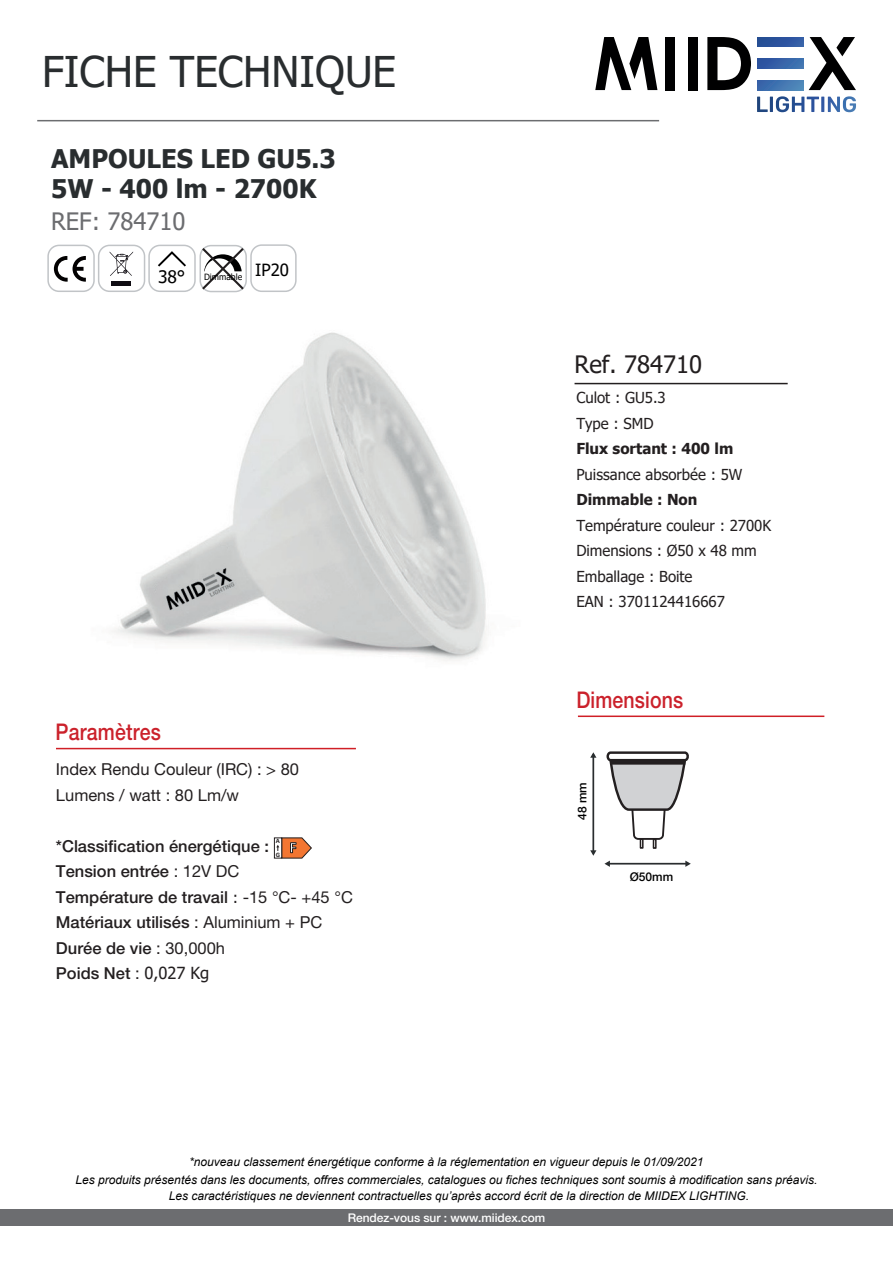
<style>
.page{position:relative;width:893px;height:1263px;background:#fff}
.page>*{position:absolute;margin:0;border:0;box-sizing:border-box;transform-origin:0 0}
.t1{font:42.3px "Tahoma";color:#292d2f}
.t2{font:700 25.65px/30.6px "Tahoma";color:#292d2f}
.t3{font:24px "Tahoma";color:#6c6d70}
.t4{font:24px "Tahoma";color:#231f20}
.t5{font:500 22.95px "Helvetica Neue LT Std";letter-spacing:.01em;color:#cb212b;scale:.85 1}
.t6{font:16.8px "Tahoma";color:#000}
.t7{font:500 16.5px/25.5px "Helvetica Neue LT Std";color:#231f20}
.t8{font:16.5px/25.5px "Helvetica Neue LT Std";color:#231f20}
.t9{font:15.15px/25.5px "Tahoma";color:#231f20}
.t10{font:700 15.15px "Tahoma";color:#231f20}
.t11{font:italic 12px "Arial";color:#000001}
.t12{font:500 12px "Helvetica Neue LT Std";letter-spacing:-.005em;color:#fff}
.t13{font:500 12px "Helvetica Neue LT Std";color:#000}
.t14{font:8.7px "Tahoma";color:#000}
.t15{font:700 6.75px/13.2px "Calibri";color:#231f20}
.s1{font-weight:400}
.s2{font-family:"Tahoma";font-weight:400;font-size:15.15px}
.s3{font-family:"Tahoma";font-weight:400;font-size:16.65px}
</style>
<div class="page">
<hr style="left:575px;top:383px;width:213px;height:1px;background:#231f20">
<hr style="left:592px;top:754px;width:2px;height:99px;background:#292d2f">
<svg style="left:590px;top:752px;width:6px;height:6px"></svg>
<svg style="left:590px;top:850px;width:6px;height:6px"></svg>
<svg style="left:604px;top:861px;width:6px;height:6px"></svg>
<svg style="left:685px;top:861px;width:6px;height:6px"></svg>
<hr style="left:607px;top:863px;width:81px;height:1px;background:#292d2f">
<div style="left:640px;top:838px;width:4px;height:11px;border:2px solid #231f20"></div>
<div style="left:653px;top:839px;width:4px;height:10px;border:2px solid #231f20"></div>
<svg style="left:606px;top:751px;width:83px;height:90px"></svg>
<div style="left:610px;top:761px;width:75px;height:4px;border:2px solid #231f20"></div>
<div style="left:0;top:1209px;width:893px;height:17px;background:#6c6d70"></div>
<div style="left:47px;top:245px;width:48px;height:47px;border:1px solid #c1c4c7;border-radius:11px"></div>
<div style="left:98px;top:245px;width:47px;height:47px;border:1px solid #c1c4c7;border-radius:11px"></div>
<svg style="left:54px;top:256px;width:32px;height:26px"></svg>
<svg style="left:110px;top:251px;width:23px;height:25px"></svg>
<div style="left:112px;top:281px;width:19px;height:5px;background:#0f0c12"></div>
<div style="left:148px;top:245px;width:48px;height:47px;border:1px solid #c1c4c7;border-radius:11px"></div>
<div style="left:250px;top:244px;width:47px;height:48px;border:1px solid #c1c4c7;border-radius:11px"></div>
<div style="left:199px;top:245px;width:48px;height:47px;border:1px solid #c1c4c7;border-radius:11px"></div>
<svg style="left:200px;top:246px;width:46px;height:46px"></svg>
<hr style="left:578px;top:715px;width:246px;height:2px;background:#d01f26">
<img style="left:111px;top:332px;width:376px;height:329px">
<svg style="left:274px;top:838px;width:2px;height:20px"></svg>
<svg style="left:276px;top:837px;width:36px;height:21px"></svg>
<hr style="left:56px;top:748px;width:300px;height:1px;background:#d01f26">
<hr style="left:37px;top:120px;width:622px;height:1px;background:#6c6d70">
<svg style="left:809px;top:37px;width:47px;height:53px"></svg>
<svg style="left:707px;top:37px;width:44px;height:53px"></svg>
<div style="left:688px;top:37px;width:10px;height:53px;background:#000001"></div>
<div style="left:665px;top:37px;width:10px;height:53px;background:#000001"></div>
<svg style="left:757px;top:96px;width:99px;height:16px"></svg>
<svg style="left:595px;top:37px;width:62px;height:53px"></svg>
<svg style="left:757px;top:37px;width:46px;height:9px"></svg>
<svg style="left:757px;top:59px;width:46px;height:9px"></svg>
<svg style="left:757px;top:81px;width:46px;height:9px"></svg>
<svg style="left:158px;top:251px;width:28px;height:16px"></svg>
<h1 class="t1" style="left:42px;top:43px;width:356px">FICHE TECHNIQUE</h1>
<h2 class="t2" style="left:51px;top:144px;width:286px">AMPOULES LED GU5.3<br>5W - 400 lm - 2700K</h2>
<h3 class="t3" style="left:51px;top:205px;width:136px">REF: 784710</h3>
<p class="t14" style="left:204px;top:270px;width:40px">Dimmable</p>
<h3 class="t6" style="left:255px;top:259px;width:35px">IP20</h3>
<h3 class="t5" style="left:56px;top:718px;width:125px">Paramètres</h3>
<h3 class="t8" style="left:56px;top:756px;width:245px">Index Rendu Couleur (IRC) : &gt; 80<br>Lumens / watt : 80 Lm/w</h3>
<h3 class="t7" style="left:56px;top:833px;width:298px">*Classification énergétique :<br>Tension entrée <span class="s1">: 12V DC<br></span>Température de travail <span class="s2">:</span> <span class="s1">-15 °C- +45 °C<br></span>Matériaux utilisés <span class="s1">: Aluminium + PC<br></span>Durée de vie <span class="s1">: 30,000h<br></span>Poids Net <span class="s1">:</span> <span class="s3">0,027 Kg</span></h3>
<p class="t15" style="left:276px;top:834px;width:6px">A<br>G</p>
<h3 class="t4" style="left:575px;top:349px;width:129px">Ref. 784710</h3>
<p class="t9" style="left:576px;top:386px;width:91px">Culot : GU5.3<br>Type : SMD</p>
<p class="t10" style="left:576px;top:438px;width:158px">Flux sortant : 400 lm</p>
<p class="t9" style="left:576px;top:462px;width:168px">Puissance absorbée : 5W</p>
<p class="t10" style="left:576px;top:489px;width:123px">Dimmable : Non</p>
<p class="t9" style="left:576px;top:513px;width:196px">Température couleur : 2700K<br>Dimensions : Ø50 x 48 mm<br>Emballage : Boite<br>EAN : 3701124416667</p>
<h3 class="t5" style="left:576px;top:686px;width:127px">Dimensions</h3>
<p class="t13" style="left:575px;top:820px;width:39px;rotate:-90deg">48 mm</p>
<p class="t13" style="left:630px;top:870px;width:45px">Ø50mm</p>
<p class="t11" style="left:189px;top:1154px;width:516px">*nouveau classement énergétique conforme à la réglementation en vigueur depuis le 01/09/2021</p>
<p class="t11" style="left:76px;top:1172px;width:743px">Les produits présentés dans les documents, offres commerciales, catalogues ou fiches techniques sont soumis à modification sans préavis.</p>
<p class="t11" style="left:169px;top:1188px;width:582px">Les caractéristiques ne deviennent contractuelles qu’après accord écrit de la direction de MIIDEX LIGHTING.</p>
<p class="t12" style="left:348px;top:1210px;width:199px">Rendez-vous sur : www.miidex.com</p>
</div>
